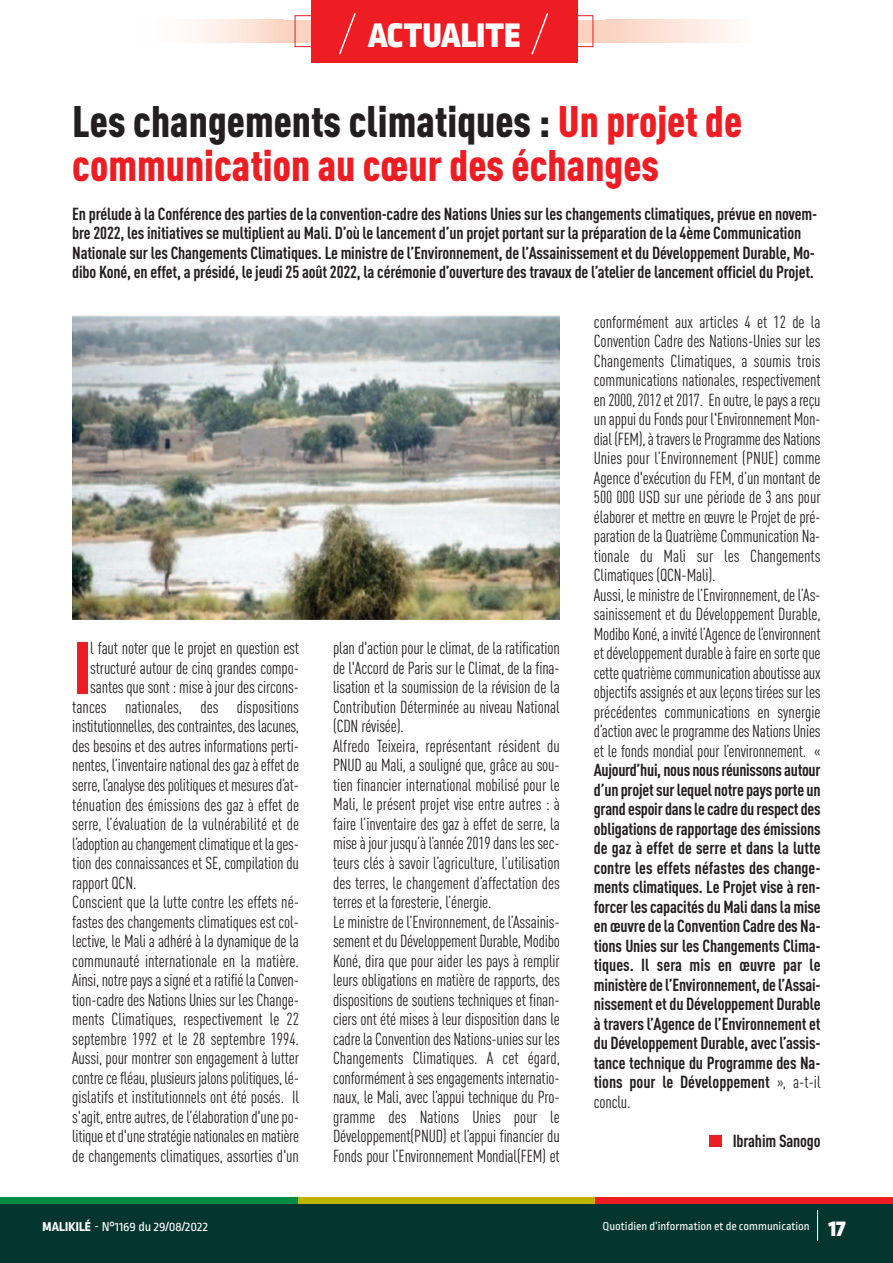
<style>
.page{position:relative;width:893px;height:1263px;background:#fff}
.page>*{position:absolute;margin:0;border:0;box-sizing:border-box;transform-origin:0 0}
.t1{font:900 condensed 72px "DIN Pro";color:#ee1d23}
.t2{font:900 condensed 43.5px/43.5px "DIN Pro";color:#ee1d23}
.t3{font:900 36px "Ropa Sans Pro";letter-spacing:.01em;color:#fff}
.t4{font:condensed 17.25px/19.5px "DIN Pro";letter-spacing:-.01em;color:#231f20}
.t5{font:700 condensed 17.25px/19.5px "DIN Pro";letter-spacing:-.01em;color:#231f20;text-align:justify}
.t6{font:13.5px "Ropa Sans Pro";color:#fff}
.t7{font:12px "Ropa Sans Pro";color:#fff}
.s1{color:#231f20}
.s2{font-weight:400}
.s3{font-weight:800}
.s4{font-weight:900;font-size:24px}
</style>
<div class="page">
<div style="left:0;top:1203px;width:893px;height:60px;background:#05352f"></div>
<div style="left:0;top:1197px;width:298px;height:6px;background:#008b43"></div>
<div style="left:298px;top:1197px;width:297px;height:6px;background:#c0b301"></div>
<div style="left:595px;top:1197px;width:298px;height:6px;background:#ee1d23"></div>
<hr style="left:817px;top:1210px;width:1px;height:31px;background:#fff">
<div style="left:283px;top:20px;width:323px;height:23px;background:#fcd2c0"></div>
<div style="left:295px;top:15px;width:298px;height:32px;border:1px solid #ee1d23"></div>
<div style="left:312px;top:0;width:266px;height:63px;background:#ee1d23"></div>
<svg style="left:339px;top:13px;width:17px;height:42px"></svg>
<svg style="left:531px;top:13px;width:18px;height:42px"></svg>
<div style="left:136px;top:20px;width:147px;height:23px;background:linear-gradient(to right,#fff,#fcdacb)"></div>
<div style="left:605px;top:20px;width:147px;height:23px;background:linear-gradient(to right,#fcd1bf,#fefdfb)"></div>
<div style="left:709px;top:1136px;width:12px;height:11px;background:#ee1d23"></div>
<img style="left:72px;top:316px;width:487px;height:303px">
<h3 class="t3" style="left:368px;top:23px;width:154px">ACTUALITE</h3>
<h2 class="t2" style="left:72px;top:104px;width:671px"><span class="s1">Les changements climatiques :</span> Un projet de communication au cœur des échanges</h2>
<p class="t5" style="left:72px;top:205px;width:746px;text-align:left">En prélude à la Conférence des parties de la convention-cadre des Nations Unies sur les changements climatiques, prévue en novem&shy;bre 2022, les initiatives se multiplient au Mali. D’où le lancement d’un projet portant sur la préparation de la 4ème Communication Nationale sur les Changements Climatiques. Le ministre de l’Environnement, de l’Assainissement et du Développement Durable, Mo&shy;dibo Koné, en effet, a présidé, le jeudi 25 août 2022, la cérémonie d’ouverture des travaux de l’atelier de lancement officiel du Projet.</p>
<h1 class="t1" style="left:73px;top:642px;width:20px">I</h1>
<p class="t4" style="left:90px;top:640px;width:210px">l faut noter que le projet en question est</p>
<p class="t4" style="left:90px;top:660px;width:210px">structuré autour de cinq grandes compo-</p>
<p class="t4" style="left:90px;top:679px;width:210px">santes que sont : mise à jour des circons-</p>
<p class="t4" style="left:72px;top:699px;width:228px">tances nationales, des dispositions</p>
<p class="t4" style="left:72px;top:718px;width:228px">institutionnelles,descontraintes,deslacunes,</p>
<p class="t4" style="left:72px;top:738px;width:228px">des besoins et des autres informations perti-</p>
<p class="t4" style="left:72px;top:757px;width:228px">nentes, l’inventairenationaldesgazàeffetde</p>
<p class="t4" style="left:72px;top:777px;width:228px">serre, l’analysedespolitiquesetmesuresd’at-</p>
<p class="t4" style="left:72px;top:796px;width:228px">ténuation des émissions des gaz à effet de</p>
<p class="t4" style="left:72px;top:816px;width:228px">serre, l’évaluation de la vulnérabilité et de</p>
<p class="t4" style="left:72px;top:835px;width:228px">l’adoptionauchangementclimatiqueet lages-</p>
<p class="t4" style="left:72px;top:855px;width:228px">tion des connaissances et SE, compilation du</p>
<p class="t4" style="left:72px;top:874px;width:66px">rapport QCN.</p>
<p class="t4" style="left:72px;top:894px;width:228px">Conscient que la lutte contre les effets né-</p>
<p class="t4" style="left:72px;top:913px;width:228px">fastes des changements climatiques est col-</p>
<p class="t4" style="left:72px;top:933px;width:228px">lective, le Mali a adhéré à la dynamique de la</p>
<p class="t4" style="left:72px;top:952px;width:228px">communauté internationale en la matière.</p>
<p class="t4" style="left:72px;top:972px;width:228px">Ainsi,notrepaysasignéetaratifiélaConven-</p>
<p class="t4" style="left:72px;top:991px;width:228px">tion-cadre des Nations Unies sur les Change-</p>
<p class="t4" style="left:72px;top:1011px;width:228px">ments Climatiques, respectivement le 22</p>
<p class="t4" style="left:72px;top:1030px;width:228px">septembre 1992 et le 28 septembre 1994.</p>
<p class="t4" style="left:72px;top:1050px;width:228px">Aussi, pour montrer son engagement à lutter</p>
<p class="t4" style="left:72px;top:1069px;width:228px">contrecefléau,plusieursjalonspolitiques, lé-</p>
<p class="t4" style="left:72px;top:1089px;width:228px">gislatifs et institutionnels ont été posés. Il</p>
<p class="t4" style="left:72px;top:1108px;width:228px">s'agit, entre autres, de l’élaboration d'une po-</p>
<p class="t4" style="left:72px;top:1128px;width:228px">litiqueetd'unestratégienationalesenmatière</p>
<p class="t4" style="left:72px;top:1147px;width:228px">de changements climatiques, assorties d'un</p>
<p class="t4" style="left:333px;top:640px;width:228px">plan d'action pour le climat, de la ratification de l'Accord de Paris sur le Climat, de la fina&shy;lisation et la soumission de la révision de la Contribution Déterminée au niveau National (CDN révisée).<br>Alfredo Teixeira, représentant résident du PNUD au Mali, a souligné que, grâce au sou&shy;tien financier international mobilisé pour le Mali, le présent projet vise entre autres : à faire l’inventaire des gaz à effet de serre, la miseàjour jusqu’àl’année2019danslessec&shy;teurs clés à savoir l’agriculture, l’utilisation des terres, le changement d’affectation des terres et la foresterie, l’énergie.<br>Le ministre de l’Environnement, de l’Assainis&shy;sementetdu Développement Durable, Modibo Koné, dira que pour aider les pays à remplir leurs obligations en matière de rapports, des dispositions de soutiens techniques et finan&shy;ciers ont été mises à leur disposition dans le cadrelaConventiondes Nations-uniessur les Changements Climatiques. A cet égard, conformémentàsesengagementsinternatio&shy;naux, le Mali, avec l’appui technique du Pro&shy;gramme des Nations Unies pour le Développement(PNUD) et l’appui financier du Fonds pour l’Environnement Mondial(FEM) et</p>
<p class="t4" style="left:594px;top:314px;width:228px">conformément aux articles 4 et 12 de la Convention Cadre des Nations-Unies sur les Changements Climatiques, a soumis trois communications nationales, respectivement en2000,2012et2017. Enoutre, lepaysareçu unappuiduFondspour l'Environnement Mon&shy;dial (FEM),àtraversle Programmedes Nations Unies pour l’Environnement (PNUE) comme Agence d'exécution du FEM, d’un montant de 500 000 USD sur une période de 3 ans pour élaborer et mettre en œuvre le Projet de pré&shy;paration de la Quatrième Communication Na&shy;tionale du Mali sur les Changements Climatiques (QCN-Mali).<br>Aussi, le ministre de l’Environnement, de l’As&shy;sainissement et du Développement Durable, Modibo Koné,ainvitél’Agencedel’environnent etdéveloppementdurableàfaireensorteque cettequatrièmecommunicationaboutisseaux objectifs assignés et aux leçons tirées sur les précédentes communications en synergie d’actionavecleprogrammedes Nations Unies et le fonds mondial pour l’environnement. «</p>
<p class="t5" style="left:594px;top:762px;width:228px">Aujourd’hui, nous nousréunissonsautour d’un projetsurlequel notre pays porte un grand espoir danslecadre du respect des obligations de rapportage des émissions de gaz à effet de serre et dans la lutte contre les effets néfastes des change&shy;ments climatiques. Le Projet vise à ren&shy;forcerlescapacités duMali danslamise enœuvre dela Convention Cadre des Na&shy;tions Unies sur les Changements Clima&shy;tiques. Il sera mis en œuvre par le ministère del’Environnement, del’Assai&shy;nissement et du Développement Durable à travers l’Agence de l’Environnement et du Développement Durable,avecl’assis&shy;tance technique du Programme des Na&shy;tions pour le Développement <span class="s2">», a-t-il conclu.</span></p>
<p class="t5" style="left:733px;top:1132px;width:89px">Ibrahim Sanogo</p>
<p class="t6" style="left:43px;top:1222px;width:167px"><span class="s3">MALIKILé</span> - N°1169 du 29/08/2022</p>
<p class="t7" style="left:603px;top:1222px;width:244px">Quotidien d’information et de communication <span class="s4">17</span></p>
</div>
